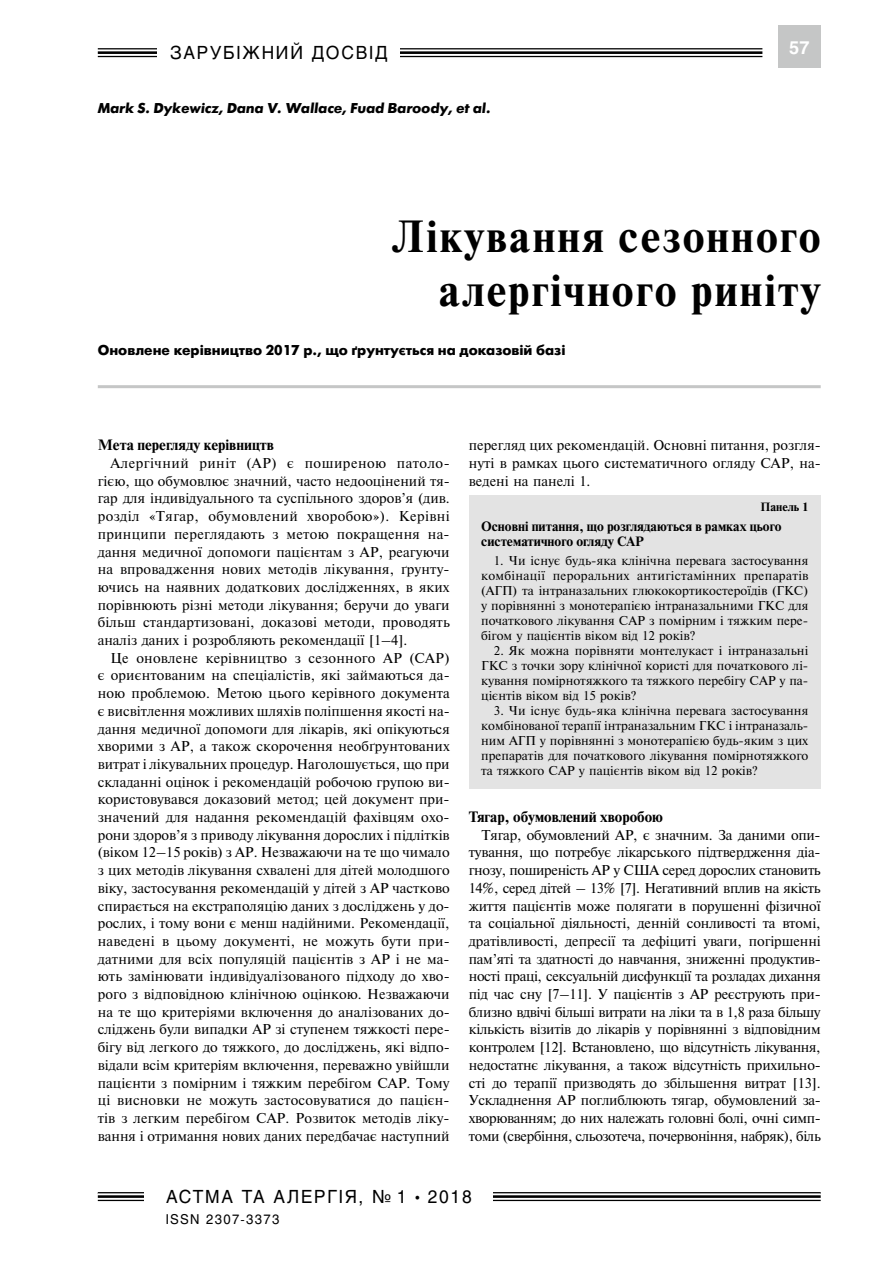
<style>
.page{position:relative;width:893px;height:1263px;background:#fff}
.page>*{position:absolute;margin:0;border:0;box-sizing:border-box;transform-origin:0 0}
.t1{font:700 45px/54px "Newton C";letter-spacing:.05em;color:#000;text-align:right}
.t2{font:18px "Helios";letter-spacing:.1em;color:#000;scale:.96 1}
.t3{font:700 18px "Helios";color:#fff}
.t4{font:700 15px "Newton C";color:#000}
.t5{font:14.25px/17.7px "Newton C";color:#000;text-align:justify}
.t6{font:700 14.25px "Futuris C";color:#000}
.t7{font:italic 700 14.25px "Futuris C";color:#000}
.t8{font:700 13.5px/15px "Newton C";color:#000}
.t9{font:13.5px "Helios";letter-spacing:.1em;color:#000;scale:.96 1}
.t10{font:12.9px/15px "Newton C";color:#000;text-align:justify}
.t11{font:700 12px "Newton C";color:#000}
.s1{font-size:12px}
</style>
<div class="page">
<svg style="left:98px;top:49px;width:664px;height:7px"></svg>
<hr style="left:98px;top:48px;width:664px;height:1px;background:#000">
<hr style="left:98px;top:51px;width:664px;height:3px;background:#000">
<hr style="left:98px;top:56px;width:664px;height:1px;background:#000">
<div style="left:778px;top:26px;width:43px;height:42px;background:#c5c6c6"></div>
<svg style="left:98px;top:1193px;width:723px;height:7px"></svg>
<hr style="left:98px;top:1192px;width:723px;height:1px;background:#000">
<hr style="left:98px;top:1195px;width:723px;height:3px;background:#000">
<hr style="left:98px;top:1200px;width:723px;height:1px;background:#000">
<div style="left:145px;top:1189px;width:348px;height:34px;background:#fff"></div>
<hr style="left:98px;top:385px;width:723px;height:3px;background:#c5c6c6">
<div style="left:469px;top:496px;width:352px;height:293px;background:#e3e3e3"></div>
<div style="left:157px;top:45px;width:243px;height:14px;background:#fff"></div>
<p class="t2" style="left:170px;top:42px;width:228px">ЗАРУБІЖНИЙ ДОСВІД</p>
<p class="t7" style="left:98px;top:100px;width:394px">Mark S. Dykewicz, Dana V. Wallace, Fuad Baroody, et al.</p>
<p class="t3" style="left:789px;top:37px;width:22px">57</p>
<h1 class="t1" style="left:393px;top:209px;width:429px">Лікування сезонного алергічного риніту</h1>
<p class="t6" style="left:98px;top:343px;width:469px">Оновлене керівництво 2017 р., що ґрунтується на доказовій базі</p>
<p class="t4" style="left:98px;top:437px;width:178px">Мета перегляду керівництв</p>
<p class="t5" style="left:98px;top:454px;width:354px;text-indent:13px">Алергічний риніт (АР) є поширеною патоло&shy;гією, що обумовлює значний, часто недооцінений тя&shy;гар для індивідуального та суспільного здоров’я (див. розділ «Тягар, обумовлений хворобою»). Керівні принципи переглядають з метою покращення на&shy;дання медичної допомоги пацієнтам з АР, реагуючи на впровадження нових методів лікування, ґрунту&shy;ючись на наявних додаткових дослідженнях, в яких порівнюють різні методи лікування; беручи до уваги більш стандартизовані, доказові методи, проводять аналіз даних і розробляють рекомендації [1–4].</p>
<p class="t5" style="left:98px;top:649px;width:354px;text-indent:13px">Це оновлене керівництво з сезонного АР (САР) є ориєнтованим на спеціалістів, які займаються да&shy;ною проблемою. Метою цього керівного документа є висвітлення можливих шляхів поліпшення якості на&shy;дання медичної допомоги для лікарів, які опікуються хворими з АР, а також скорочення необґрунтованих витрат і лікувальних процедур. Наголошується, що при складанні оцінок і рекомендацій робочою групою ви&shy;користовувався доказовий метод; цей документ при&shy;значений для надання рекомендацій фахівцям охо&shy;рони здоров’я з приводу лікування дорослих і підлітків (віком 12–15 років) з АР. Незважаючи на те що чимало з цих методів лікування схвалені для дітей молодшого віку, застосування рекомендацій у дітей з АР частково спирається на екстраполяцію даних з досліджень у до&shy;рослих, і тому вони є менш надійними. Рекомендації, наведені в цьому документі, не можуть бути при&shy;датними для всіх популяцій пацієнтів з АР і не ма&shy;ють замінювати індивідуалізованого підходу до хво&shy;рого з відповідною клінічною оцінкою. Незважаючи на те що критеріями включення до аналізованих до&shy;сліджень були випадки АР зі ступенем тяжкості пере&shy;бігу від легкого до тяжкого, до досліджень, які відпо&shy;відали всім критеріям включення, переважно увійшли пацієнти з помірним і тяжким перебігом САР. Тому ці висновки не можуть застосовуватися до пацієн&shy;тів з легким перебігом САР. Розвиток методів ліку&shy;вання і отримання нових даних передбачає наступний</p>
<p class="t5" style="left:469px;top:437px;width:353px">перегляд цих рекомендацій. Основні питання, розгля&shy;нуті в рамках цього систематичного огляду САР, на&shy;ведені на панелі 1.</p>
<p class="t11" style="left:760px;top:501px;width:49px">Панель 1</p>
<p class="t8" style="left:481px;top:518px;width:302px">Основні питання, що розглядаються в рамках цього систематичного огляду САР</p>
<p class="t10" style="left:481px;top:553px;width:329px;text-indent:13px">1. Чи існує будь-яка клінічна перевага застосування комбінації пероральних антигістамінних препаратів (АГП) та інтраназальних глюкокортикостероїдів (ГКС) у порівнянні з монотерапією інтраназальними ГКС для початкового лікування САР з помірним і тяжким пере&shy;бігом у пацієнтів віком від 12 років?</p>
<p class="t10" style="left:481px;top:643px;width:329px;text-indent:13px">2. Як можна порівняти монтелукаст і інтраназальні ГКС з точки зору клінічної користі для початкового лі&shy;кування помірнотяжкого та тяжкого перебігу САР у па&shy;цієнтів віком від 15 років?</p>
<p class="t10" style="left:481px;top:703px;width:329px;text-indent:13px">3. Чи існує будь-яка клінічна перевага застосування комбінованої терапії інтраназальним ГКС і інтраназаль&shy;ним АГП у порівнянні з монотерапією будь-яким з цих препаратів для початкового лікування помірнотяжкого та тяжкого САР у пацієнтів віком від 12 років?</p>
<p class="t4" style="left:469px;top:808px;width:196px">Тягар, обумовлений хворобою</p>
<p class="t5" style="left:469px;top:826px;width:354px;text-indent:13px">Тягар, обумовлений АР, є значним. За даними опи&shy;тування, що потребує лікарського підтвердження діа&shy;гнозу, поширеність АР у США серед дорослих становить 14%, серед дітей – 13% [7]. Негативний вплив на якість життя пацієнтів може полягати в порушенні фізичної та соціальної діяльності, денній сонливості та втомі, дратівливості, депресії та дефіциті уваги, погіршенні пам’яті та здатності до навчання, зниженні продуктив&shy;ності праці, сексуальній дисфункції та розладах дихання під час сну [7–11]. У пацієнтів з АР реєструють при&shy;близно вдвічі більші витрати на ліки та в 1,8 раза більшу кількість візитів до лікарів у порівнянні з відповідним контролем [12]. Встановлено, що відсутність лікування, недостатнє лікування, а також відсутність прихильно&shy;сті до терапії призводять до збільшення витрат [13].<br>Ускладнення АР поглиблюють тягар, обумовлений за&shy;хворюванням; до них належать головні болі, очні симп&shy;томи (свербіння, сльозотеча, почервоніння, набряк), біль</p>
<p class="t2" style="left:166px;top:1186px;width:320px">АСТМА ТА АЛЕРГІЯ, № 1 <span class="s1">•</span> 2018</p>
<p class="t9" style="left:166px;top:1211px;width:120px">ISSN 2307-3373</p>
</div>
